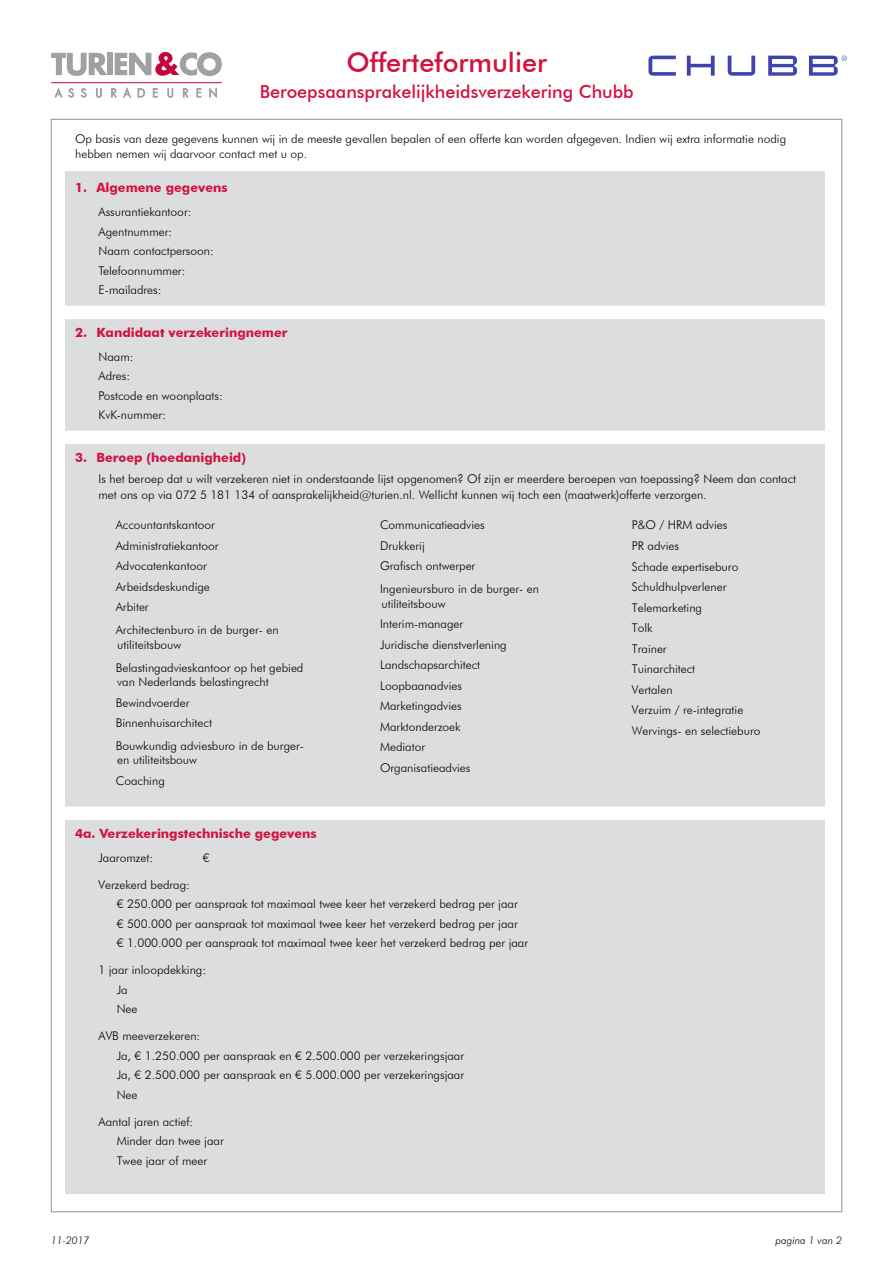
<style>
.page{position:relative;width:893px;height:1263px;background:#fff}
.page>*{position:absolute;margin:0;border:0;box-sizing:border-box;transform-origin:0 0}
.t1{font:500 27px "Futura BT";color:#d21242}
.t2{font:500 18px "Futura BT";color:#d21242}
.t3{font:700 12.75px "Futura BT";color:#d21242}
.t4{font:300 12px/20.5px "Futura BT";color:#000}
.t5{font:italic 300 10.5px "Futura BT";color:#000}
</style>
<div class="page">
<div style="left:65px;top:171px;width:760px;height:1023px;background:#dcddde"></div>
<div style="left:107px;top:53px;width:5px;height:22px;background:#9fa1a4"></div>
<svg style="left:115px;top:52px;width:107px;height:25px"></svg>
<svg style="left:51px;top:52px;width:56px;height:24px"></svg>
<svg style="left:55px;top:88px;width:7px;height:9px"></svg>
<svg style="left:68px;top:88px;width:6px;height:9px"></svg>
<svg style="left:81px;top:88px;width:5px;height:9px"></svg>
<svg style="left:96px;top:88px;width:6px;height:10px"></svg>
<svg style="left:111px;top:88px;width:6px;height:9px"></svg>
<svg style="left:123px;top:88px;width:8px;height:9px"></svg>
<svg style="left:138px;top:88px;width:7px;height:9px"></svg>
<svg style="left:153px;top:88px;width:5px;height:9px"></svg>
<svg style="left:168px;top:88px;width:5px;height:10px"></svg>
<svg style="left:183px;top:88px;width:5px;height:9px"></svg>
<svg style="left:197px;top:88px;width:4px;height:9px"></svg>
<svg style="left:209px;top:88px;width:8px;height:10px"></svg>
<hr style="left:51px;top:82px;width:171px;height:1px;background:#c4063d">
<svg style="left:648px;top:56px;width:199px;height:20px"></svg>
<div style="left:54px;top:306px;width:783px;height:13px;background:#fff"></div>
<div style="left:54px;top:431px;width:783px;height:13px;background:#fff"></div>
<div style="left:54px;top:806px;width:783px;height:14px;background:#fff"></div>
<h1 class="t1" style="left:346px;top:46px;width:202px">Offerteformulier</h1>
<h2 class="t2" style="left:260px;top:81px;width:376px">Beroepsaansprakelijkheidsverzekering Chubb</h2>
<p class="t4" style="left:75px;top:132px;width:712px;line-height:14.4px">Op basis van deze gegevens kunnen wij in de meeste gevallen bepalen of een offerte kan worden afgegeven. Indien wij extra informatie nodig hebben nemen wij daarvoor contact met u op.</p>
<p class="t3" style="left:75px;top:180px;width:154px">1. Algemene gegevens</p>
<p class="t4" style="left:99px;top:202px;width:117px;line-height:19.5px">Assurantiekantoor:<br>Agentnummer:<br>Naam contactpersoon:<br>Telefoonnummer:<br>E-mailadres:</p>
<p class="t3" style="left:75px;top:325px;width:214px">2. Kandidaat verzekeringnemer</p>
<p class="t4" style="left:99px;top:347px;width:126px;line-height:19.5px">Naam:<br>Adres:<br>Postcode en woonplaats:<br>KvK-nummer:</p>
<p class="t3" style="left:75px;top:450px;width:172px">3. Beroep (hoedanigheid)</p>
<p class="t4" style="left:99px;top:470px;width:699px;line-height:16.5px">Is het beroep dat u wilt verzekeren niet in onderstaande lijst opgenomen? Of zijn er meerdere beroepen van toepassing? Neem dan contact met ons op via 072 5 181 134 of aansprakelijkheid@turien.nl. Wellicht kunnen wij toch een (maatwerk)offerte verzorgen.</p>
<p class="t4" style="left:116px;top:515px;width:104px">Accountantskantoor<br>Administratiekantoor<br>Advocatenkantoor<br>Arbeidsdeskundige<br>Arbiter</p>
<p class="t4" style="left:116px;top:623px;width:164px;line-height:14.4px">Architectenburo in de burger- en utiliteitsbouw</p>
<p class="t4" style="left:116px;top:660px;width:189px;line-height:14.4px">Belastingadvieskantoor op het gebied van Nederlands belastingrecht</p>
<p class="t4" style="left:116px;top:692px;width:98px">Bewindvoerder<br>Binnenhuisarchitect</p>
<p class="t4" style="left:116px;top:738px;width:190px;line-height:14.4px">Bouwkundig adviesburo in de burger&shy;en utiliteitsbouw</p>
<p class="t4" style="left:116px;top:770px;width:50px">Coaching</p>
<p class="t4" style="left:380px;top:515px;width:106px">Communicatieadvies<br>Drukkerij<br>Grafisch ontwerper</p>
<p class="t4" style="left:380px;top:582px;width:161px;line-height:14.4px">Ingenieursburo in de burger- en utiliteitsbouw</p>
<p class="t4" style="left:380px;top:614px;width:128px">Interim-manager<br>Juridische dienstverlening<br>Landschapsarchitect<br>Loopbaanadvies<br>Marketingadvies<br>Marktonderzoek<br>Mediator<br>Organisatieadvies</p>
<p class="t3" style="left:75px;top:825px;width:243px">4a. Verzekeringstechnische gegevens</p>
<p class="t4" style="left:99px;top:847px;width:56px">Jaaromzet:</p>
<p class="t4" style="left:203px;top:847px;width:8px">€</p>
<p class="t4" style="left:117px;top:874px;width:413px;line-height:19.5px;text-indent:-18px">Verzekerd bedrag:<br>€ 250.000 per aanspraak tot maximaal twee keer het verzekerd bedrag per jaar<br>€ 500.000 per aanspraak tot maximaal twee keer het verzekerd bedrag per jaar<br>€ 1.000.000 per aanspraak tot maximaal twee keer het verzekerd bedrag per jaar</p>
<p class="t4" style="left:117px;top:960px;width:91px;line-height:19.5px;text-indent:-18px">1 jaar inloopdekking:<br>Ja<br>Nee</p>
<p class="t4" style="left:117px;top:1026px;width:349px;line-height:19.5px;text-indent:-18px">AVB meeverzekeren:<br>Ja, € 1.250.000 per aanspraak en € 2.500.000 per verzekeringsjaar Ja, € 2.500.000 per aanspraak en € 5.000.000 per verzekeringsjaar Nee</p>
<p class="t4" style="left:117px;top:1111px;width:109px;line-height:19.5px;text-indent:-18px">Aantal jaren actief:<br>Minder dan twee jaar<br>Twee jaar of meer</p>
<p class="t4" style="left:632px;top:515px;width:130px">P&amp;O / HRM advies<br>PR advies<br>Schade expertiseburo<br>Schuldhulpverlener<br>Telemarketing<br>Tolk<br>Trainer<br>Tuinarchitect<br>Vertalen<br>Verzuim / re-integratie<br>Wervings- en selectieburo</p>
<p class="t5" style="left:51px;top:1234px;width:40px">11-2017</p>
<p class="t5" style="left:775px;top:1234px;width:68px">pagina 1 van 2</p>
</div>
